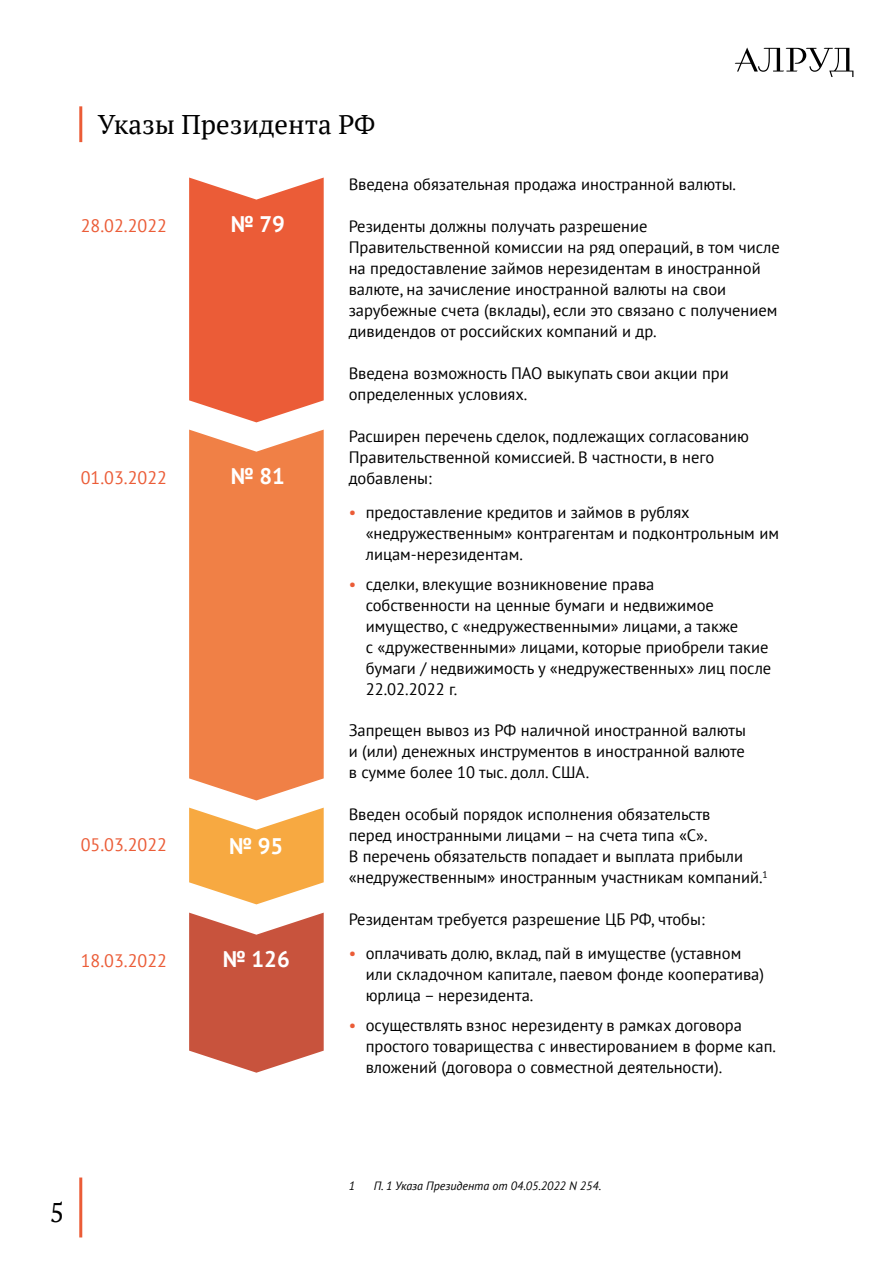
<style>
.page{position:relative;width:893px;height:1263px;background:#fff}
.page>*{position:absolute;margin:0;border:0;box-sizing:border-box;transform-origin:0 0}
.t1{font:27px "PT Serif";color:#000}
.t2{font:700 22.5px "PT Sans";color:#fff}
.t3{font:18px "PT Sans";color:#eb5c37}
.t4{font:16.5px/21px "PT Sans";color:#000}
.t5{font:italic 12px "PT Sans";color:#000}
.s1{color:#eb5c37}
</style>
<div class="page">
<hr style="left:79px;top:106px;width:3px;height:36px;background:#eb5c37">
<svg style="left:189px;top:178px;width:135px;height:244px;background:#ec6a48"></svg>
<svg style="left:189px;top:430px;width:135px;height:370px;background:#f08750"></svg>
<svg style="left:189px;top:808px;width:135px;height:96px"></svg>
<svg style="left:189px;top:913px;width:135px;height:160px;background:#cf6b58"></svg>
<hr style="left:79px;top:1177px;width:3px;height:60px;background:#eb5c37">
<svg style="left:735px;top:47px;width:118px;height:30px"></svg>
<h1 class="t1" style="left:98px;top:107px;width:279px">Указы Президента РФ</h1>
<p class="t3" style="left:81px;top:214px;width:88px">28.02.2022</p>
<h2 class="t2" style="left:231px;top:210px;width:56px">№ 79</h2>
<p class="t3" style="left:81px;top:466px;width:88px">01.03.2022</p>
<h2 class="t2" style="left:231px;top:462px;width:56px">№ 81</h2>
<p class="t3" style="left:81px;top:833px;width:88px">05.03.2022</p>
<p class="t3" style="left:81px;top:949px;width:88px">18.03.2022</p>
<h2 class="t2" style="left:229px;top:831px;width:56px">№ 95</h2>
<h2 class="t2" style="left:223px;top:945px;width:69px">№ 126</h2>
<p class="t4" style="left:349px;top:174px;width:387px">Введена обязательная продажа иностранной валюты.</p>
<p class="t4" style="left:349px;top:216px;width:433px">Резиденты должны получать разрешение Правительственной комиссии на ряд операций, в том числе на предоставление займов нерезидентам в иностранной валюте, на зачисление иностранной валюты на свои зарубежные счета (вклады), если это связано с получением дивидендов от российских компаний и др.</p>
<p class="t4" style="left:349px;top:363px;width:382px">Введена возможность ПАО выкупать свои акции при определенных условиях.</p>
<p class="t4" style="left:349px;top:426px;width:402px">Расширен перечень сделок, подлежащих согласованию<br>Правительственной комиссией. В частности, в него добавлены:</p>
<p class="t4" style="left:366px;top:501px;width:415px;text-indent:-17px"><span class="s1">•</span> предоставление кредитов и займов в рублях «недружественным» контрагентам и подконтрольным им лицам-нерезидентам.</p>
<p class="t4" style="left:366px;top:573px;width:407px;text-indent:-17px"><span class="s1">•</span> сделки, влекущие возникновение права<br>собственности на ценные бумаги и недвижимое имущество, с «недружественными» лицами, а также<br>с «дружественными» лицами, которые приобрели такие бумаги / недвижимость у «недружественных» лиц после 22.02.2022 г.</p>
<p class="t4" style="left:349px;top:720px;width:399px;text-align:justify">Запрещен вывоз из РФ наличной иностранной валюты и (или) денежных инструментов в иностранной валюте в сумме более 10 тыс. долл. США.</p>
<p class="t4" style="left:349px;top:804px;width:421px">Введен особый порядок исполнения обязательств<br>перед иностранными лицами – на счета типа «С».<br>В перечень обязательств попадает и выплата прибыли «недружественным» иностранным участникам компаний. <sup>1</sup></p>
<p class="t4" style="left:349px;top:909px;width:357px">Резидентам требуется разрешение ЦБ РФ, чтобы:</p>
<p class="t4" style="left:366px;top:942px;width:400px;text-indent:-17px"><span class="s1">•</span> оплачивать долю, вклад, пай в имуществе (уставном или складочном капитале, паевом фонде кооператива) юрлица – нерезидента.</p>
<p class="t4" style="left:366px;top:1014px;width:410px;text-indent:-17px"><span class="s1">•</span> осуществлять взнос нерезиденту в рамках договора простого товарищества с инвестированием в форме кап. вложений (договора о совместной деятельности).</p>
<h1 class="t1" style="left:50px;top:1194px;width:16px">5</h1>
<p class="t5" style="left:349px;top:1178px;width:8px">1</p>
<p class="t5" style="left:374px;top:1178px;width:229px">П. 1 Указа Президента от 04.05.2022 N 254.</p>
</div>
